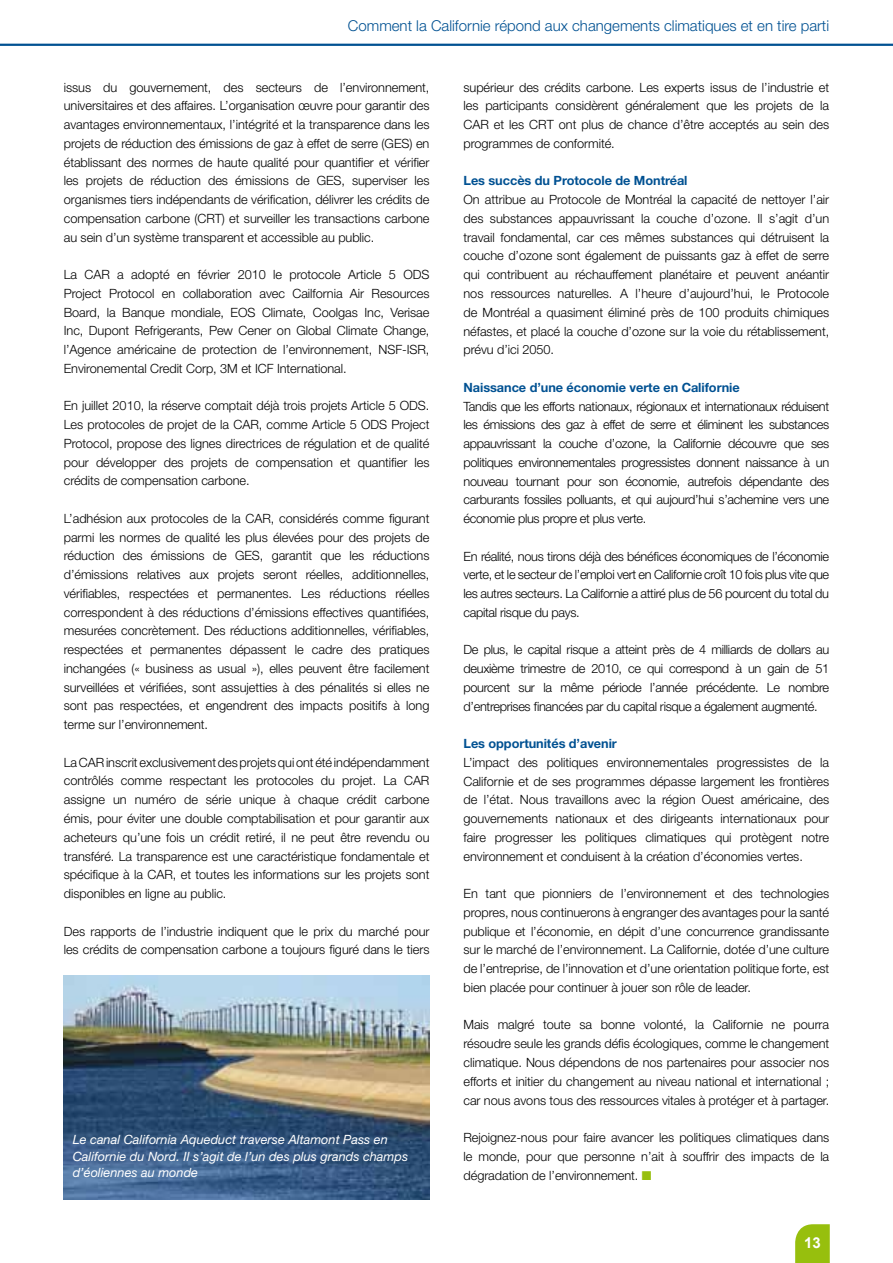
<style>
.page{position:relative;width:893px;height:1263px;background:#fff}
.page>*{position:absolute;margin:0;border:0;box-sizing:border-box;transform-origin:0 0}
.t1{font:300 15px "Helvetica Neue LT Pro";color:#005192}
.t2{font:700 15px "Arial";color:#fff}
.t3{font:300 12.75px/18.8px "Helvetica Neue LT Pro";letter-spacing:-.005em;color:#000;text-align:justify}
.t4{font:italic 12.75px/16.5px "Helvetica Neue LT Pro";color:#fff}
.t5{font:700 12.75px "Helvetica Neue LT Pro";letter-spacing:-.005em;color:#005192}
.s1{color:#97bf0d}
</style>
<div class="page">
<svg style="left:795px;top:1224px;width:35px;height:39px"></svg>
<img style="left:64px;top:975px;width:365px;height:224px">
<hr style="left:0;top:44px;width:893px;height:2px;background:#005192">
<p class="t1" style="left:348px;top:16px;width:483px">Comment la Californie répond aux changements climatiques et en tire parti</p>
<p class="t3" style="left:64px;top:77px;width:367px">issus du gouvernement, des secteurs de l’environnement, universitaires et des affaires. L’organisation œuvre pour garantir des avantages environnementaux, l’intégrité et la transparence dans les projets de réduction des émissions de gaz à effet de serre (GES) en établissant des normes de haute qualité pour quantifier et vérifier les projets de réduction des émissions de GES , superviser les organismes tiers indépendants de vérification, délivrer les crédits de compensation carbone (CRT) et surveiller les transactions carbone au sein d’un système transparent et accessible au public.</p>
<p class="t3" style="left:64px;top:265px;width:367px;text-align:left">La CAR a adopté en février 2010 le protocole Article 5 ODS Project Protocol en collaboration avec Cailfornia Air Resources Board, la Banque mondiale, EOS Climate, Coolgas Inc, Verisae Inc, Dupont Refrigerants, Pew Cener on Global Climate Change, l’Agence américaine de protection de l’environnement, NSF-ISR , Environemental Credit Corp, 3M et ICF International.</p>
<p class="t3" style="left:64px;top:396px;width:367px">En juillet 2010, la réserve comptait déjà trois projets Article 5 ODS .<br>Les protocoles de projet de la CAR , comme Article 5 ODS Project Protocol, propose des lignes directrices de régulation et de qualité pour développer des projets de compensation et quantifier les crédits de compensation carbone.</p>
<p class="t3" style="left:64px;top:509px;width:367px">L’adhésion aux protocoles de la CAR , considérés comme figurant parmi les normes de qualité les plus élevées pour des projets de réduction des émissions de GES , garantit que les réductions d’émissions relatives aux projets seront réelles, additionnelles, vérifiables, respectées et permanentes. Les réductions réelles correspondent à des réductions d’émissions effectives quantifiées, mesurées concrètement. Des réductions additionnelles, vérifiables, respectées et permanentes dépassent le cadre des pratiques inchangées (« business as usual »), elles peuvent être facilement surveillées et vérifiées, sont assujetties à des pénalités si elles ne sont pas respectées, et engendrent des impacts positifs à long terme sur l’environnement.</p>
<p class="t3" style="left:64px;top:752px;width:367px;text-align:left">La CAR inscrit exclusivement des projets qui ont été indépendamment contrôlés comme respectant les protocoles du projet. La CAR assigne un numéro de série unique à chaque crédit carbone émis, pour éviter une double comptabilisation et pour garantir aux acheteurs qu’une fois un crédit retiré, il ne peut être revendu ou transféré. La transparence est une caractéristique fondamentale et spécifique à la CAR , et toutes les informations sur les projets sont disponibles en ligne au public.</p>
<p class="t3" style="left:64px;top:921px;width:367px">Des rapports de l’industrie indiquent que le prix du marché pour les crédits de compensation carbone a toujours figuré dans le tiers</p>
<p class="t4" style="left:73px;top:1131px;width:337px">Le canal California Aqueduct traverse Altamont Pass en<br>Californie du Nord. Il s’agit de l’un des plus grands champs d’éoliennes au monde</p>
<p class="t3" style="left:463px;top:78px;width:367px">supérieur des crédits carbone. Les experts issus de l’industrie et les participants considèrent généralement que les projets de la CAR et les CRT ont plus de chance d’être acceptés au sein des programmes de conformité.</p>
<p class="t5" style="left:463px;top:173px;width:226px">Les succès du Protocole de Montréal</p>
<p class="t3" style="left:463px;top:190px;width:367px">On attribue au Protocole de Montréal la capacité de nettoyer l’air des substances appauvrissant la couche d’ozone. Il s’agit d’un travail fondamental, car ces mêmes substances qui détruisent la couche d’ozone sont également de puissants gaz à effet de serre qui contribuent au réchauffement planétaire et peuvent anéantir nos ressources naturelles. A l’heure d’aujourd’hui, le Protocole de Montréal a quasiment éliminé près de 100 produits chimiques néfastes, et placé la couche d’ozone sur la voie du rétablissement, prévu d’ici 2050.</p>
<p class="t5" style="left:463px;top:379px;width:278px">Naissance d’une économie verte en Californie</p>
<p class="t3" style="left:463px;top:396px;width:367px">Tandis que les efforts nationaux, régionaux et internationaux réduisent les émissions des gaz à effet de serre et éliminent les substances appauvrissant la couche d’ozone, la Californie découvre que ses politiques environnementales progressistes donnent naissance à un nouveau tournant pour son économie, autrefois dépendante des carburants fossiles polluants, et qui aujourd’hui s’achemine vers une économie plus propre et plus verte.</p>
<p class="t3" style="left:463px;top:546px;width:367px">En réalité, nous tirons déjà des bénéfices économiques de l’économie verte, et le secteur de l’emploi vert en Californie croît 10 fois plus vite que les autres secteurs. La Californie a attiré plus de 56 pourcent du total du capital risque du pays.</p>
<p class="t3" style="left:463px;top:640px;width:367px">De plus, le capital risque a atteint près de 4 milliards de dollars au deuxième trimestre de 2010, ce qui correspond à un gain de 51 pourcent sur la même période l’année précédente. Le nombre d’entreprises financées par du capital risque a également augmenté.</p>
<p class="t5" style="left:463px;top:735px;width:155px">Les opportunités d’avenir</p>
<p class="t3" style="left:463px;top:753px;width:367px">L’impact des politiques environnementales progressistes de la Californie et de ses programmes dépasse largement les frontières de l’état. Nous travaillons avec la région Ouest américaine, des gouvernements nationaux et des dirigeants internationaux pour faire progresser les politiques climatiques qui protègent notre environnement et conduisent à la création d’économies vertes.</p>
<p class="t3" style="left:463px;top:884px;width:367px">En tant que pionniers de l’environnement et des technologies propres, nous continuerons à engranger des avantages pour la santé publique et l’économie, en dépit d’une concurrence grandissante sur le marché de l’environnement. La Californie, dotée d’une culture de l’entreprise, de l’innovation et d’une orientation politique forte, est bien placée pour continuer à jouer son rôle de leader.</p>
<p class="t3" style="left:463px;top:1015px;width:367px">Mais malgré toute sa bonne volonté, la Californie ne pourra résoudre seule les grands défis écologiques, comme le changement climatique. Nous dépendons de nos partenaires pour associer nos efforts et initier du changement au niveau national et international ; car nous avons tous des ressources vitales à protéger et à partager.</p>
<p class="t3" style="left:463px;top:1128px;width:367px">Rejoignez-nous pour faire avancer les politiques climatiques dans le monde, pour que personne n’ait à souffrir des impacts de la dégradation de l’environnement. <span class="s1">■</span></p>
<p class="t2" style="left:804px;top:1233px;width:18px">13</p>
</div>
